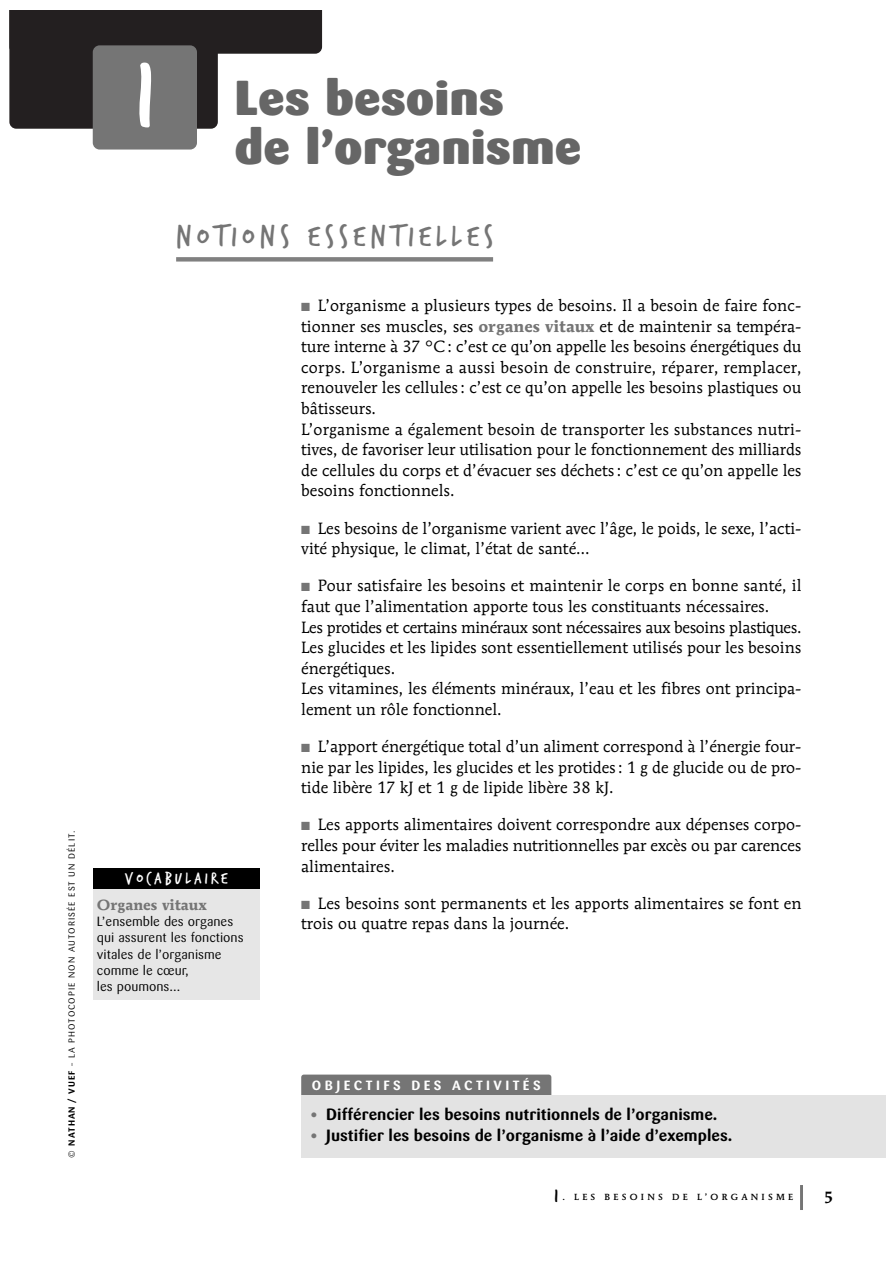
<style>
.page{position:relative;width:893px;height:1263px;background:#fff}
.page>*{position:absolute;margin:0;border:0;box-sizing:border-box;transform-origin:0 0}
.t1{font:105.9px "Trash Hand";color:#fff}
.t2{font:900 48.45px/48.4px "Sari";color:#666}
.t3{font:32.4px "Trash Hand";letter-spacing:.16em;color:#757575}
.t4{font:20.55px "Trash Hand";color:#000}
.t5{font:17.7px "Trash Hand";letter-spacing:.195em;color:#fff}
.t6{font:16.2px/20.5px "Mendoza Roman";color:#000}
.t7{font:700 16.2px "Sari";color:#000}
.t8{font:500 16.2px "Mendoza Roman";color:#000}
.t9{font:700 14.7px "Mendoza Roman";color:#757575}
.t10{font:13.2px/16.2px "Sari";color:#000}
.t11{font:700 13.2px "Sari";letter-spacing:.26em;color:#fff}
.t12{font:8.85px "Sari";letter-spacing:.115em;color:#000}
.t13{font:500 8.85px "Mendoza Roman";letter-spacing:.365em;color:#000}
.s1{font-weight:700}
.s2{color:#757575}
.s3{font-weight:700;color:#757575}
</style>
<div class="page">
<svg style="left:9px;top:11px;width:313px;height:118px"></svg>
<div style="left:93px;top:45px;width:104px;height:105px;background:#757575;border-radius:7px"></div>
<hr style="left:800px;top:1185px;width:3px;height:25px;background:#757575">
<div style="left:176px;top:257px;width:317px;height:5px;background:#808080"></div>
<div style="left:93px;top:889px;width:166px;height:111px;background:#e6e6e6"></div>
<div style="left:301px;top:1075px;width:250px;height:54px;background:#757575;border-radius:3px"></div>
<div style="left:301px;top:1095px;width:584px;height:63px;background:#e3e3e3"></div>
<div style="left:93px;top:868px;width:166px;height:21px;background:#000"></div>
<p class="t12" style="left:68px;top:1158px;width:328px;rotate:-90deg">© <span class="s1">NATHAN / VUEF</span> – LA PHOTOCOPIE NON AUTORISÉE EST UN DÉLIT.</p>
<h1 class="t1" style="left:134px;top:23px;width:24px">1</h1>
<h2 class="t2" style="left:234px;top:78px;width:348px">Les besoins<br>de l’organisme</h2>
<h3 class="t3" style="left:176px;top:215px;width:318px">NOTIONS ESSENTIELLES</h3>
<p class="t5" style="left:125px;top:867px;width:104px">VOCABULAIRE</p>
<p class="t9" style="left:97px;top:899px;width:111px">Organes vitaux</p>
<p class="t10" style="left:97px;top:915px;width:148px">L’ensemble des organes qui assurent les fonctions vitales de l’organisme comme le cœur,<br>les poumons…</p>
<p class="t6" style="left:301px;top:296px;width:502px"><span class="s2">■</span> L’organisme a plusieurs types de besoins. Il a besoin de faire fonc&shy;tionner ses muscles, ses <span class="s3">organes vitaux</span> et de maintenir sa tempéra&shy;ture interne à 37 °C: c’est ce qu’on appelle les besoins énergétiques du corps. L’organisme a aussi besoin de construire, réparer, remplacer, renouveler les cellules : c’est ce qu’on appelle les besoins plastiques ou bâtisseurs.<br>L’organisme a également besoin de transporter les substances nutri&shy;tives, de favoriser leur utilisation pour le fonctionnement des milliards de cellules du corps et d’évacuer ses déchets : c’est ce qu’on appelle les besoins fonctionnels.</p>
<p class="t6" style="left:301px;top:519px;width:502px"><span class="s2">■</span> Les besoins de l’organisme varient avec l’âge, le poids, le sexe, l’acti&shy;vité physique, le climat, l’état de santé…</p>
<p class="t6" style="left:301px;top:577px;width:502px"><span class="s2">■</span> Pour satisfaire les besoins et maintenir le corps en bonne santé, il faut que l’alimentation apporte tous les constituants nécessaires.<br>Les protides et certains minéraux sont nécessaires aux besoins plastiques.<br>Les glucides et les lipides sont essentiellement utilisés pour les besoins énergétiques.<br>Les vitamines, les éléments minéraux, l’eau et les fibres ont principa&shy;lement un rôle fonctionnel.</p>
<p class="t6" style="left:301px;top:737px;width:502px;text-align:justify"><span class="s2">■</span> L’apport énergétique total d’un aliment correspond à l’énergie four&shy;nie par les lipides, les glucides et les protides: 1 g de glucide ou de pro&shy;tide libère 17 kJ et 1 g de lipide libère 38 kJ.</p>
<p class="t6" style="left:301px;top:816px;width:502px;text-align:justify"><span class="s2">■</span> Les apports alimentaires doivent correspondre aux dépenses corpo&shy;relles pour éviter les maladies nutritionnelles par excès ou par carences alimentaires.</p>
<p class="t6" style="left:301px;top:894px;width:502px"><span class="s2">■</span> Les besoins sont permanents et les apports alimentaires se font en trois ou quatre repas dans la journée.</p>
<p class="t11" style="left:312px;top:1080px;width:230px">OBJECTIFS DES ACTIVITÉS</p>
<p class="t7" style="left:309px;top:1108px;width:409px"><span class="s2">•</span> Différencier les besoins nutritionnels de l’organisme.</p>
<p class="t7" style="left:309px;top:1129px;width:424px"><span class="s2">•</span> Justifier les besoins de l’organisme à l’aide d’exemples.</p>
<p class="t4" style="left:554px;top:1182px;width:6px">1</p>
<p class="t13" style="left:562px;top:1193px;width:232px">. LES BESOINS DE L’ORGANISME</p>
<p class="t8" style="left:823px;top:1191px;width:11px">5</p>
</div>
